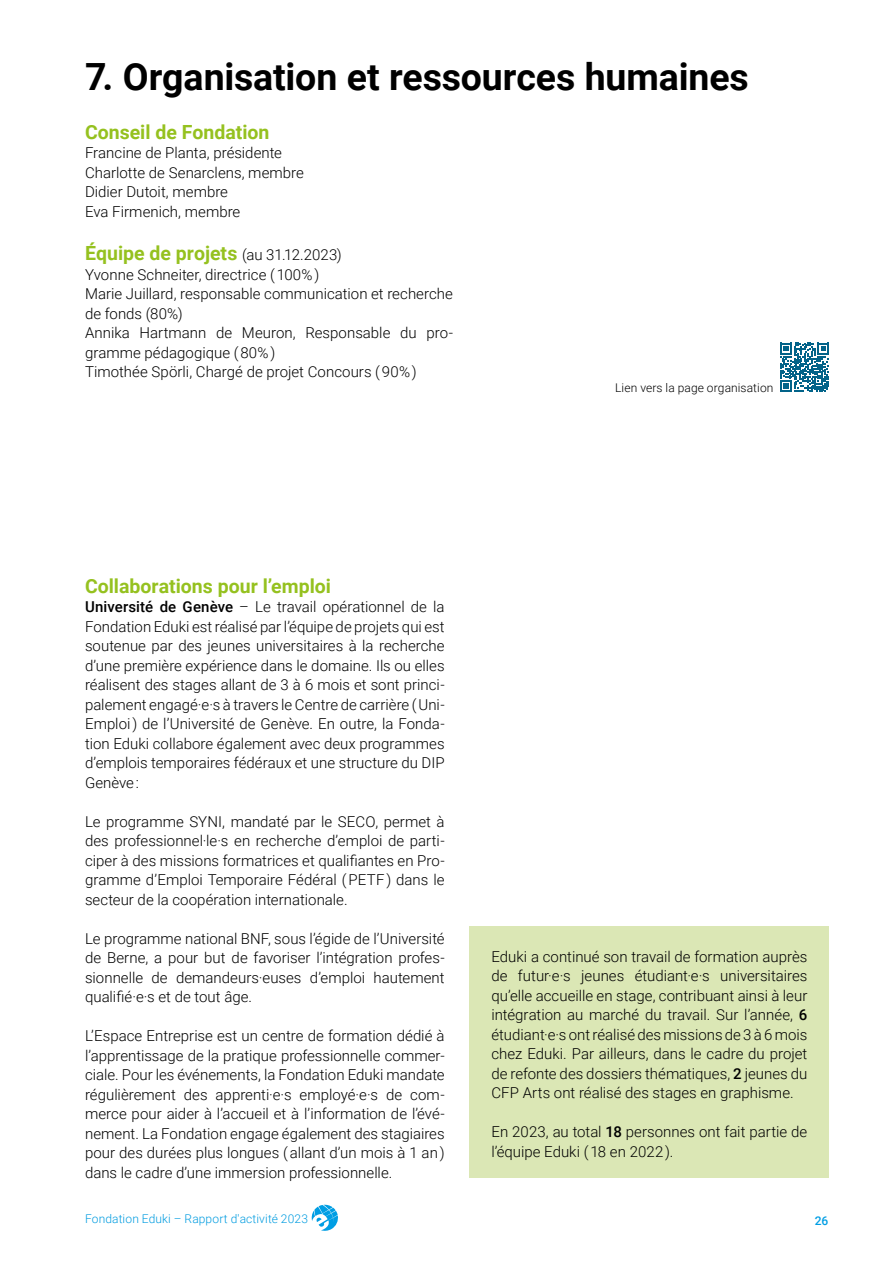
<style>
.page{position:relative;width:893px;height:1263px;background:#fff}
.page>*{position:absolute;margin:0;border:0;box-sizing:border-box;transform-origin:0 0}
.t1{font:700 37.5px "Roboto";letter-spacing:-.005em;color:#000}
.t2{font:700 19.5px "Roboto";color:#95c11f}
.t3{font:300 15px/19.5px "Roboto";color:#000;text-align:justify}
.t4{font:300 12px "Roboto";letter-spacing:.01em;color:#009ce0}
.t5{font:300 12px "Roboto";letter-spacing:.01em;color:#000}
.t6{font:500 12px "Roboto";color:#009ee4}
.s1{font-weight:300;font-size:15px;color:#000}
.s2{font-weight:500}
</style>
<div class="page">
<svg style="left:311px;top:1204px;width:27px;height:27px"></svg>
<div style="left:470px;top:927px;width:359px;height:251px;background:#dbe7b5"></div>
<svg style="left:780px;top:343px;width:49px;height:49px"></svg>
<h1 class="t1" style="left:85px;top:51px;width:665px">7. Organisation et ressources humaines</h1>
<h2 class="t2" style="left:85px;top:124px;width:186px">Conseil de Fondation</h2>
<p class="t3" style="left:85px;top:143px;width:220px;text-align:left">Francine de Planta, présidente<br>Charlotte de Senarclens, membre<br>Didier Dutoit, membre<br>Eva Firmenich, membre</p>
<h2 class="t2" style="left:85px;top:246px;width:258px">Équipe de projets <span class="s1">(au 31.12.2023)</span></h2>
<p class="t3" style="left:85px;top:264px;width:369px;text-align:left">Yvonne Schneiter, directrice ( 100% )<br>Marie Juillard, responsable communication et recherche de fonds (80%)<br>Annika Hartmann de Meuron, Responsable du pro&shy;gramme pédagogique ( 80% )<br>Timothée Spörli, Chargé de projet Concours ( 90% )</p>
<p class="t5" style="left:615px;top:379px;width:160px">Lien vers la page organisation</p>
<h2 class="t2" style="left:85px;top:578px;width:247px">Collaborations pour l’emploi</h2>
<p class="t3" style="left:85px;top:597px;width:361px"><span class="s2">Université de Genève</span> – Le travail opérationnel de la Fondation Eduki est réalisé par l’équipe de projets qui est soutenue par des jeunes universitaires à la recherche d’une première expérience dans le domaine. Ils ou elles réalisent des stages allant de 3 à 6 mois et sont princi&shy;palement engagé·e·s à travers le Centre de carrière ( Uni-Emploi ) de l’Université de Genève. En outre, la Fonda&shy;tion Eduki collabore également avec deux programmes d’emplois temporaires fédéraux et une structure du DIP Genève :</p>
<p class="t3" style="left:85px;top:811px;width:361px">Le programme SYNI, mandaté par le SECO, permet à des professionnel·le·s en recherche d’emploi de parti&shy;ciper à des missions formatrices et qualifiantes en Pro&shy;gramme d’Emploi Temporaire Fédéral ( PETF ) dans le secteur de la coopération internationale.</p>
<p class="t3" style="left:85px;top:928px;width:361px">Le programme national BNF, sous l’égide de l’Université de Berne, a pour but de favoriser l’intégration profes&shy;sionnelle de demandeurs·euses d’emploi hautement qualifié·e·s et de tout âge.</p>
<p class="t3" style="left:85px;top:1026px;width:361px">L’Espace Entreprise est un centre de formation dédié à l’apprentissage de la pratique professionnelle commer&shy;ciale. Pour les événements, la Fondation Eduki mandate régulièrement des apprenti·e·s employé·e·s de com&shy;merce pour aider à l’accueil et à l’information de l’évé&shy;nement. La Fondation engage également des stagiaires pour des durées plus longues ( allant d’un mois à 1 an ) dans le cadre d’une immersion professionnelle.</p>
<p class="t3" style="left:491px;top:946px;width:317px">Eduki a continué son travail de formation auprès de futur·e·s jeunes étudiant·e·s universitaires qu’elle accueille en stage, contribuant ainsi à leur intégration au marché du travail. Sur l’année, <span class="s2">6 </span>étudiant·e·s ont réalisé des missions de 3 à 6 mois chez Eduki. Par ailleurs, dans le cadre du projet de refonte des dossiers thématiques, <span class="s2">2</span> jeunes du CFP Arts ont réalisé des stages en graphisme.</p>
<p class="t3" style="left:491px;top:1121px;width:317px">En 2023, au total <span class="s2">18</span> personnes ont fait partie de l’équipe Eduki ( 18 en 2022 ).</p>
<p class="t4" style="left:85px;top:1214px;width:225px">Fondation Eduki – Rapport d'activité 2023</p>
<p class="t6" style="left:815px;top:1216px;width:15px">26</p>
</div>
